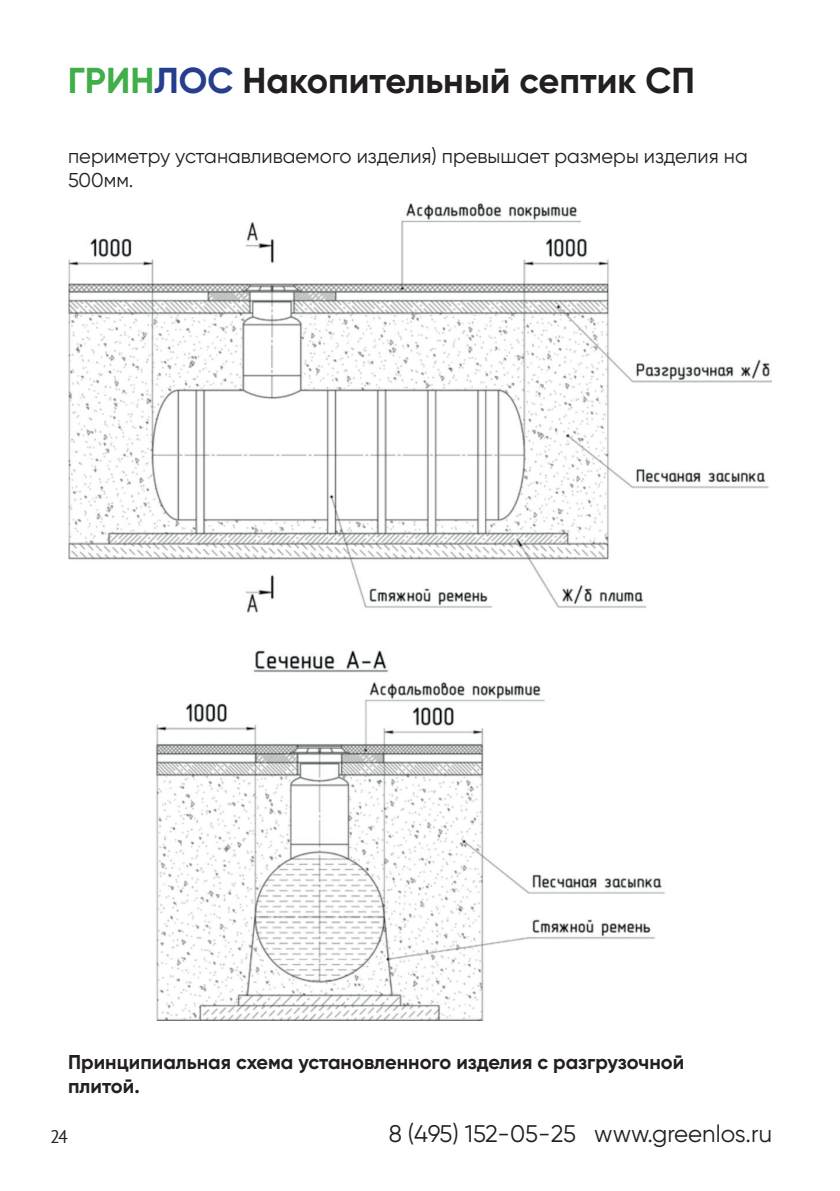
<style>
.page{position:relative;width:840px;height:1191px;background:#fff}
.page>*{position:absolute;margin:0;border:0;box-sizing:border-box;transform-origin:0 0}
.t1{font:700 36px "Gilroy";color:#231f20}
.t2{font:24px "Gilroy";color:#231f20}
.t3{font:20px/24px "Gilroy";color:#231f20}
.t4{font:700 20px/24px "Gilroy";color:#231f20}
.t5{font:18px "PT Sans";color:#231f20}
.s1{color:#40ae49}
.s2{color:#253f8e}
</style>
<div class="page">
<img style="left:68px;top:203px;width:703px;height:818px">
<h1 class="t1" style="left:68px;top:58px;width:628px"><span class="s1">ГРИН</span><span class="s2">ЛОС</span> Накопительный септик СП</h1>
<p class="t3" style="left:68px;top:144px;width:680px">периметру устанавливаемого изделия) превышает размеры изделия на<br>500мм.</p>
<p class="t4" style="left:68px;top:1049px;width:617px">Принципиальная схема установленного изделия с разгрузочной плитой.</p>
<p class="t5" style="left:50px;top:1124px;width:19px">24</p>
<p class="t2" style="left:388px;top:1119px;width:385px">8 (495) 152-05-25 www.greenlos.ru</p>
</div>
